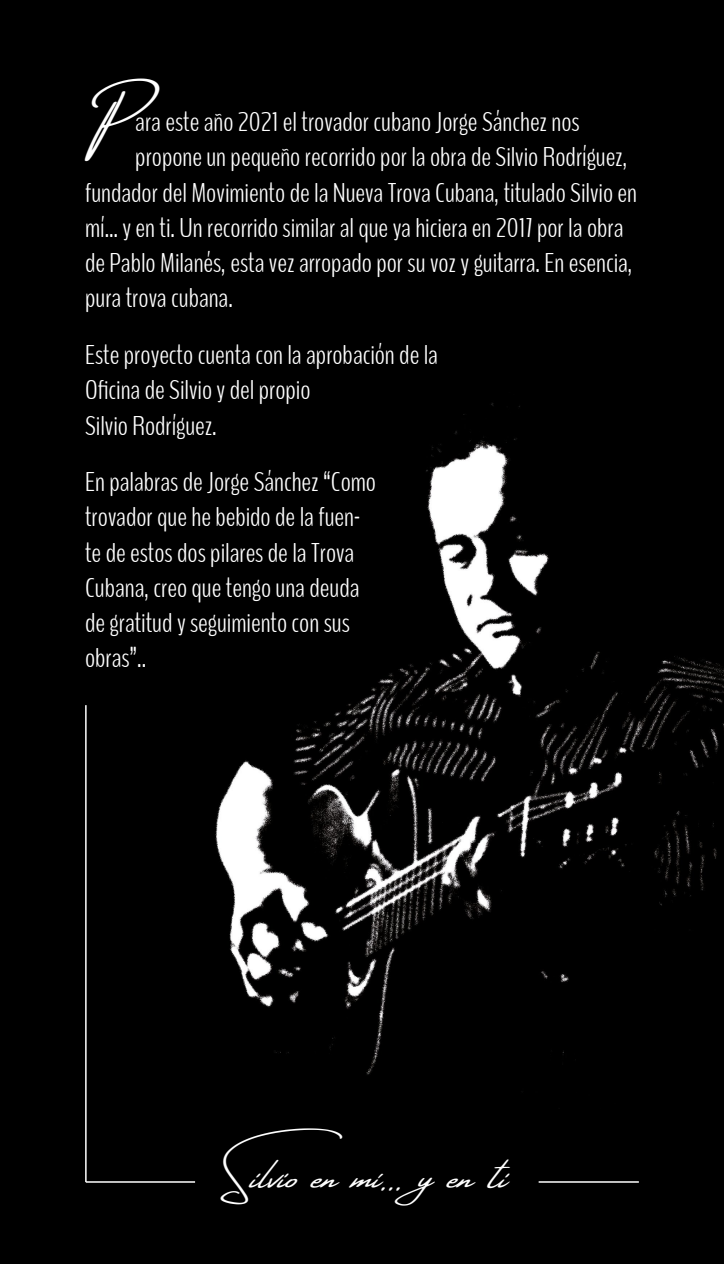
<style>
.page{position:relative;width:724px;height:1264px;background:#fff}
.page>*{position:absolute;margin:0;border:0;box-sizing:border-box;transform-origin:0 0}
.t1{font:40.35px "Amsterdam Four Slant ttf";color:#fff}
.Cuerpo_con_capitular{font:300 27px "Bench Nine";color:#fff;scale:1.1 1}
.Cuerpo{font:300 27px/35.2px "Bench Nine";color:#fff;scale:1.1 1}
.s1{font-family:"Amsterdam Three Slant ttf";font-weight:400;font-size:43.65px}
</style>
<div class="page">
<div style="left:0;top:0;width:723px;height:1263px;background:#000"></div>
<img style="left:215px;top:403px;width:508px;height:672px">
<hr style="left:85px;top:705px;width:2px;height:476px;background:#fff">
<hr style="left:86px;top:1181px;width:109px;height:1px;background:#fff">
<hr style="left:538px;top:1181px;width:100px;height:1px;background:#fff">
<p class="Cuerpo_con_capitular" style="left:94px;top:105px;width:442px"><span class="s1">P</span>ara este año 2021 el trovador cubano Jorge Sánchez nos</p>
<p class="Cuerpo_con_capitular" style="left:135px;top:140px;width:448px">propone un pequeño recorrido por la obra de Silvio Rodríguez,</p>
<p class="Cuerpo_con_capitular" style="left:85px;top:175px;width:503px">fundador del Movimiento de la Nueva Trova Cubana, titulado Silvio en</p>
<p class="Cuerpo_con_capitular" style="left:85px;top:210px;width:490px">mí… y en ti. Un recorrido similar al que ya hiciera en 2017 por la obra</p>
<p class="Cuerpo_con_capitular" style="left:85px;top:246px;width:499px">de Pablo Milanés, esta vez arropado por su voz y guitarra. En esencia,</p>
<p class="Cuerpo_con_capitular" style="left:85px;top:281px;width:136px">pura trova cubana.</p>
<p class="Cuerpo" style="left:85px;top:337px;width:322px">Este proyecto cuenta con la aprobación de la<br>Oficina de Silvio y del propio<br>Silvio Rodríguez.</p>
<p class="Cuerpo" style="left:85px;top:464px;width:266px">En palabras de Jorge Sánchez “Como trovador que he bebido de la fuen&shy;te de estos dos pilares de la Trova<br>Cubana, creo que tengo una deuda de gratitud y seguimiento con sus obras”..</p>
<h1 class="t1" style="left:219px;top:1153px;width:287px">Silvio en mí... yen ti</h1>
</div>
